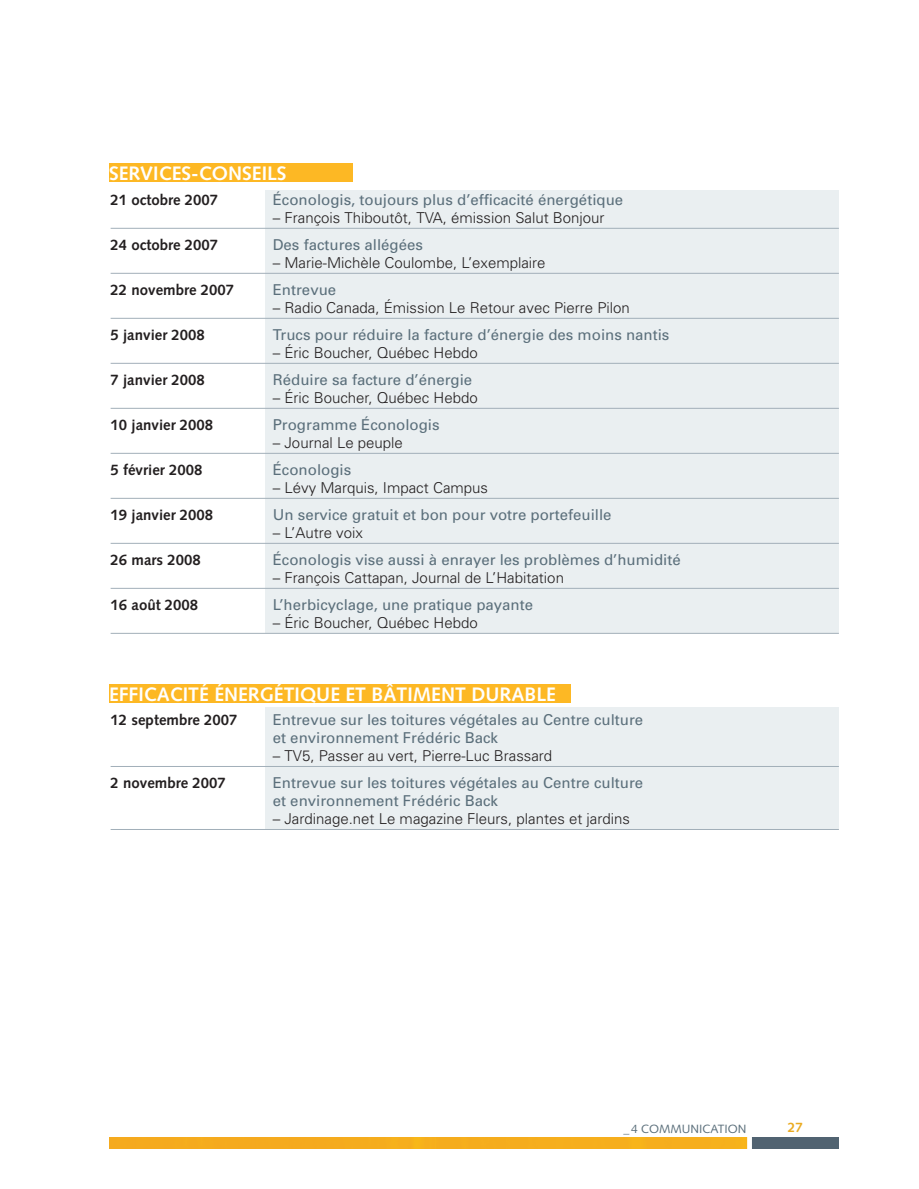
<style>
.page{position:relative;width:919px;height:1189px;background:#fff}
.page>*{position:absolute;margin:0;border:0;box-sizing:border-box;transform-origin:0 0}
.t1{font:700 19.5px "Syntax";color:#fff}
.t2{font:15px/18px "Univers";color:#5b6f7b}
.t3{font:300 15px "Univers";color:#231f20}
.t4{font:700 15px "Syntax";color:#231f20}
.t5{font:700 13.5px "Syntax";color:#eaab22}
.t6{font:12px "Syntax";color:#5b6f7b}
</style>
<div class="page">
<img style="left:109px;top:1137px;width:729px;height:12px">
<div style="left:265px;top:190px;width:573px;height:442px;background:#eaeff1"></div>
<hr style="left:111px;top:228px;width:727px;height:1px;background:#a2afb9">
<hr style="left:111px;top:273px;width:727px;height:1px;background:#a2afb9">
<hr style="left:111px;top:318px;width:727px;height:1px;background:#a2afb9">
<hr style="left:111px;top:363px;width:727px;height:1px;background:#a2afb9">
<hr style="left:111px;top:408px;width:727px;height:1px;background:#a2afb9">
<hr style="left:111px;top:453px;width:727px;height:1px;background:#a2afb9">
<hr style="left:111px;top:498px;width:727px;height:1px;background:#a2afb9">
<hr style="left:111px;top:543px;width:727px;height:1px;background:#a2afb9">
<hr style="left:111px;top:588px;width:727px;height:1px;background:#a2afb9">
<hr style="left:111px;top:633px;width:727px;height:1px;background:#a2afb9">
<div style="left:109px;top:164px;width:243px;height:18px;background:#fdb824"></div>
<div style="left:265px;top:707px;width:573px;height:122px;background:#eaeff1"></div>
<hr style="left:111px;top:766px;width:727px;height:1px;background:#a2afb9">
<hr style="left:111px;top:829px;width:727px;height:1px;background:#a2afb9">
<div style="left:109px;top:685px;width:461px;height:18px;background:#fdb824"></div>
<h1 class="t1" style="left:109px;top:166px;width:179px">SERVICES-CONSEILS</h1>
<p class="t4" style="left:111px;top:193px;width:109px">21 octobre 2007</p>
<p class="t2" style="left:273px;top:192px;width:352px">Éconologis, toujours plus d’efficacité énergétique</p>
<p class="t3" style="left:273px;top:212px;width:333px">– François Thiboutôt, TVA, émission Salut Bonjour</p>
<p class="t4" style="left:111px;top:238px;width:109px">24 octobre 2007</p>
<p class="t2" style="left:273px;top:237px;width:152px">Des factures allégées</p>
<p class="t3" style="left:273px;top:257px;width:274px">– Marie-Michèle Coulombe, L’exemplaire</p>
<p class="t4" style="left:111px;top:283px;width:125px">22 novembre 2007</p>
<p class="t2" style="left:273px;top:282px;width:65px">Entrevue</p>
<p class="t3" style="left:273px;top:302px;width:358px">– Radio Canada, Émission Le Retour avec Pierre Pilon</p>
<p class="t4" style="left:111px;top:328px;width:96px">5 janvier 2008</p>
<p class="t2" style="left:273px;top:327px;width:398px">Trucs pour réduire la facture d’énergie des moins nantis</p>
<p class="t3" style="left:273px;top:347px;width:206px">– Éric Boucher, Québec Hebdo</p>
<p class="t4" style="left:111px;top:373px;width:96px">7 janvier 2008</p>
<p class="t2" style="left:273px;top:372px;width:201px">Réduire sa facture d’énergie</p>
<p class="t3" style="left:273px;top:392px;width:206px">– Éric Boucher, Québec Hebdo</p>
<p class="t4" style="left:111px;top:418px;width:104px">10 janvier 2008</p>
<p class="t2" style="left:273px;top:417px;width:168px">Programme Éconologis</p>
<p class="t3" style="left:273px;top:437px;width:132px">– Journal Le peuple</p>
<p class="t4" style="left:111px;top:463px;width:93px">5 février 2008</p>
<p class="t2" style="left:273px;top:462px;width:80px">Éconologis</p>
<p class="t3" style="left:273px;top:482px;width:217px">– Lévy Marquis, Impact Campus</p>
<p class="t4" style="left:111px;top:508px;width:104px">19 janvier 2008</p>
<p class="t2" style="left:273px;top:507px;width:340px">Un service gratuit et bon pour votre portefeuille</p>
<p class="t3" style="left:273px;top:527px;width:92px">– L’Autre voix</p>
<p class="t4" style="left:111px;top:553px;width:92px">26 mars 2008</p>
<p class="t2" style="left:273px;top:552px;width:409px">Éconologis vise aussi à enrayer les problèmes d’humidité</p>
<p class="t3" style="left:273px;top:572px;width:292px">– François Cattapan, Journal de L’Habitation</p>
<p class="t4" style="left:111px;top:598px;width:89px">16 août 2008</p>
<p class="t2" style="left:273px;top:597px;width:262px">L’herbicyclage, une pratique payante</p>
<p class="t3" style="left:273px;top:617px;width:206px">– Éric Boucher, Québec Hebdo</p>
<h1 class="t1" style="left:109px;top:686px;width:448px">EFFICACITÉ ÉNERGÉTIQUE ET BÂTIMENT DURABLE</h1>
<p class="t4" style="left:111px;top:714px;width:128px">12 septembre 2007</p>
<p class="t2" style="left:273px;top:712px;width:372px">Entrevue sur les toitures végétales au Centre culture et environnement Frédéric Back</p>
<p class="t3" style="left:273px;top:750px;width:281px">– TV5, Passer au vert, Pierre-Luc Brassard</p>
<p class="t4" style="left:111px;top:777px;width:117px">2 novembre 2007</p>
<p class="t2" style="left:273px;top:775px;width:372px">Entrevue sur les toitures végétales au Centre culture et environnement Frédéric Back</p>
<p class="t3" style="left:273px;top:813px;width:358px">– Jardinage.net Le magazine Fleurs, plantes et jardins</p>
<p class="t6" style="left:623px;top:1124px;width:124px">_ 4 COMMUNICATION</p>
<p class="t5" style="left:787px;top:1122px;width:17px">27</p>
</div>
